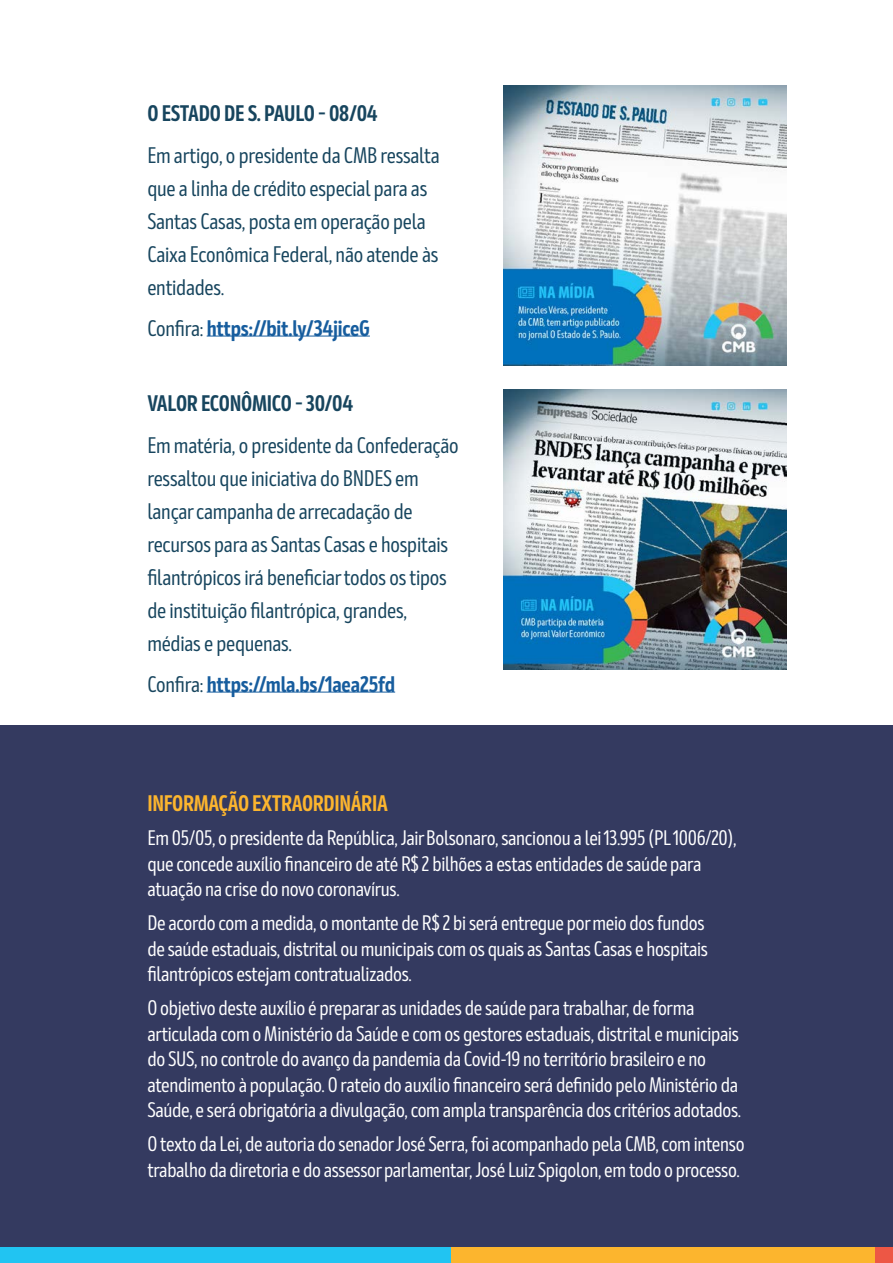
<style>
.page{position:relative;width:893px;height:1263px;background:#fff}
.page>*{position:absolute;margin:0;border:0;box-sizing:border-box;transform-origin:0 0}
.t1{font:22.5px/33px "Mozer";letter-spacing:-.01em;color:#17455e}
.t2{font:700 22.5px "Mozer";letter-spacing:-.01em;color:#175d9e}
.t3{font:700 22.5px "Mozer";letter-spacing:-.01em;color:#17455e}
.t4{font:700 22.5px "Mozer";letter-spacing:-.015em;color:#fcb52e}
.t5{font:21px/25.5px "Mozer";letter-spacing:-.015em;color:#fff}
.s1{font-weight:400;color:#17455e}
</style>
<div class="page">
<div style="left:0;top:725px;width:893px;height:523px;background:#343a60"></div>
<hr style="left:207px;top:336px;width:163px;height:1px;background:#175d9e">
<hr style="left:207px;top:692px;width:188px;height:1px;background:#175d9e">
<img style="left:503px;top:390px;width:283px;height:280px">
<div style="left:0;top:1248px;width:454px;height:15px;background:#21c4f2"></div>
<div style="left:452px;top:1248px;width:423px;height:15px;background:#fcb52e"></div>
<div style="left:875px;top:1248px;width:18px;height:15px;background:#ed5745"></div>
<img style="left:503px;top:85px;width:283px;height:280px">
<p class="t3" style="left:147px;top:100px;width:232px">O ESTADO DE S. PAULO – 08/04</p>
<p class="t1" style="left:147px;top:139px;width:294px">Em artigo, o presidente da CMB ressalta que a linha de crédito especial para as<br>Santas Casas, posta em operação pela<br>Caixa Econômica Federal, não atende às entidades.</p>
<p class="t2" style="left:147px;top:315px;width:224px"><span class="s1">Confira:</span> https://bit.ly/34jiceG</p>
<p class="t3" style="left:147px;top:390px;width:207px">VALOR ECONÔMICO – 30/04</p>
<p class="t1" style="left:147px;top:429px;width:313px">Em matéria, o presidente da Confederação ressaltou que iniciativa do BNDES em lançar campanha de arrecadação de recursos para as Santas Casas e hospitais filantrópicos irá beneficiar todos os tipos de instituição filantrópica, grandes, médias e pequenas.</p>
<p class="t2" style="left:147px;top:671px;width:249px"><span class="s1">Confira:</span> https://mla.bs/1aea25fd</p>
<p class="t4" style="left:147px;top:790px;width:242px">INFORMAÇÃO EXTRAORDINÁRIA</p>
<p class="t5" style="left:147px;top:825px;width:591px">Em 05/05, o presidente da República, Jair Bolsonaro, sancionou a lei 13.995 (PL 1006/20), que concede auxílio financeiro de até R$ 2 bilhões a estas entidades de saúde para atuação na crise do novo coronavírus.</p>
<p class="t5" style="left:147px;top:910px;width:562px">De acordo com a medida, o montante de R$ 2 bi será entregue por meio dos fundos de saúde estaduais, distrital ou municipais com os quais as Santas Casas e hospitais filantrópicos estejam contratualizados.</p>
<p class="t5" style="left:147px;top:995px;width:595px">O objetivo deste auxílio é preparar as unidades de saúde para trabalhar, de forma articulada com o Ministério da Saúde e com os gestores estaduais, distrital e municipais do SUS, no controle do avanço da pandemia da Covid-19 no território brasileiro e no atendimento à população. O rateio do auxílio financeiro será definido pelo Ministério da Saúde, e será obrigatória a divulgação, com ampla transparência dos critérios adotados.</p>
<p class="t5" style="left:147px;top:1131px;width:599px">O texto da Lei, de autoria do senador José Serra, foi acompanhado pela CMB, com intenso trabalho da diretoria e do assessor parlamentar, José Luiz Spigolon, em todo o processo.</p>
</div>
